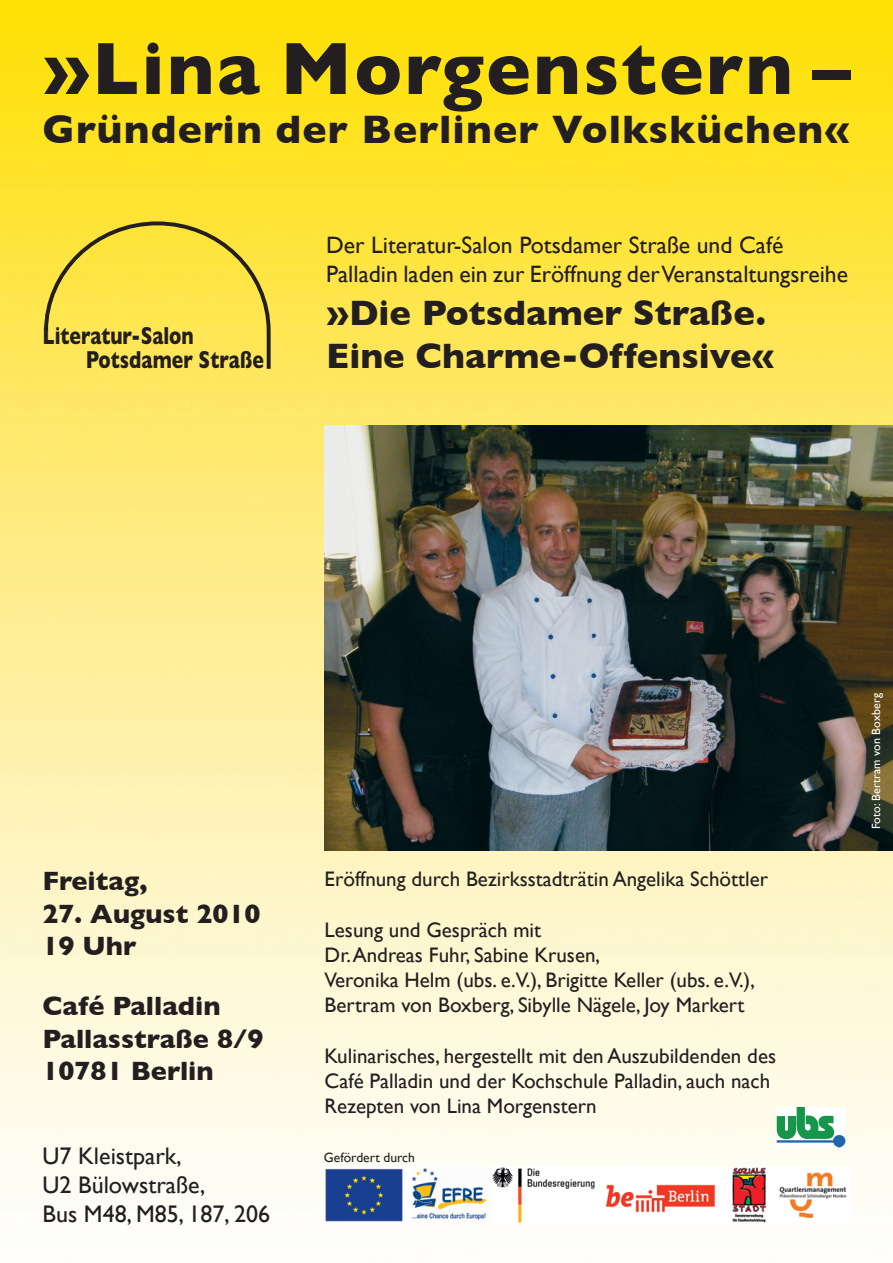
<style>
.page{position:relative;width:893px;height:1263px;background:#fff}
.page>*{position:absolute;margin:0;border:0;box-sizing:border-box;transform-origin:0 0}
.t1{font:700 75px "Gill Sans";letter-spacing:.03em;color:#231f20}
.t2{font:700 40.5px "Gill Sans";letter-spacing:.03em;color:#231f20}
.t3{font:700 36px/43.2px "Gill Sans";color:#231f20}
.t4{font:700 27px/32.4px "Gill Sans";color:#231f20}
.t5{font:700 24.9px/24.2px "Gill Sans";color:#231f20;scale:.78 1}
.t6{font:24px/28.8px "Gill Sans";color:#231f20}
.t7{font:23.7px/28.8px "Gill Sans";color:#231f20}
.t8{font:21px/25.2px "Gill Sans";color:#231f20}
.t9{font:13.5px "Gill Sans";color:#231f20}
.t10{font:12px "Gill Sans";letter-spacing:.01em;color:#fff}
</style>
<div class="page">
<img style="left:0;top:0;width:893px;height:1204px">
<svg style="left:43px;top:221px;width:228px;height:148px;background:#f5dc48"></svg>
<img style="left:325px;top:425px;width:568px;height:425px">
<img style="left:325px;top:1166px;width:525px;height:57px">
<svg style="left:777px;top:1107px;width:68px;height:40px"></svg>
<p class="t1" style="left:43px;top:25px;width:809px">»Lina Morgenstern –</p>
<p class="t2" style="left:43px;top:105px;width:809px">Gründerin der Berliner Volksküchen«</p>
<p class="t5" style="left:86px;top:323px;width:230px;text-indent:-43px">Literatur-Salon<br>Potsdamer Straße</p>
<p class="t7" style="left:326px;top:230px;width:523px">Der Literatur-Salon Potsdamer Straße und Café<br>Palladin laden ein zur Eröffnung der Veranstaltungsreihe</p>
<p class="t3" style="left:326px;top:291px;width:450px">»Die Potsdamer Straße.<br>Eine Charme-Offensive«</p>
<p class="t4" style="left:43px;top:865px;width:107px">Freitag,</p>
<p class="t4" style="left:43px;top:897px;width:219px">27. August 2010<br>19 Uhr</p>
<p class="t4" style="left:43px;top:990px;width:222px">Café Palladin<br>Pallasstraße 8/9<br>10781 Berlin</p>
<p class="t6" style="left:43px;top:1141px;width:229px">U7 Kleistpark,<br>U2 Bülowstraße,<br>Bus M48, M85, 187, 206</p>
<p class="t8" style="left:325px;top:866px;width:445px">Eröffnung durch Bezirksstadträtin Angelika Schöttler</p>
<p class="t8" style="left:325px;top:917px;width:432px">Lesung und Gespräch mit<br>Dr. Andreas Fuhr, Sabine Krusen,<br>Veronika Helm (ubs. e.V.), Brigitte Keller (ubs. e.V.), Bertram von Boxberg, Sibylle Nägele, Joy Markert</p>
<p class="t8" style="left:325px;top:1043px;width:453px">Kulinarisches, hergestellt mit den Auszubildenden des<br>Café Palladin und der Kochschule Palladin, auch nach<br>Rezepten von Lina Morgenstern</p>
<p class="t9" style="left:324px;top:1150px;width:92px">Gefördert durch</p>
<p class="t10" style="left:869px;top:829px;width:138px;rotate:-90deg">Foto: Bertram von Boxberg</p>
</div>
